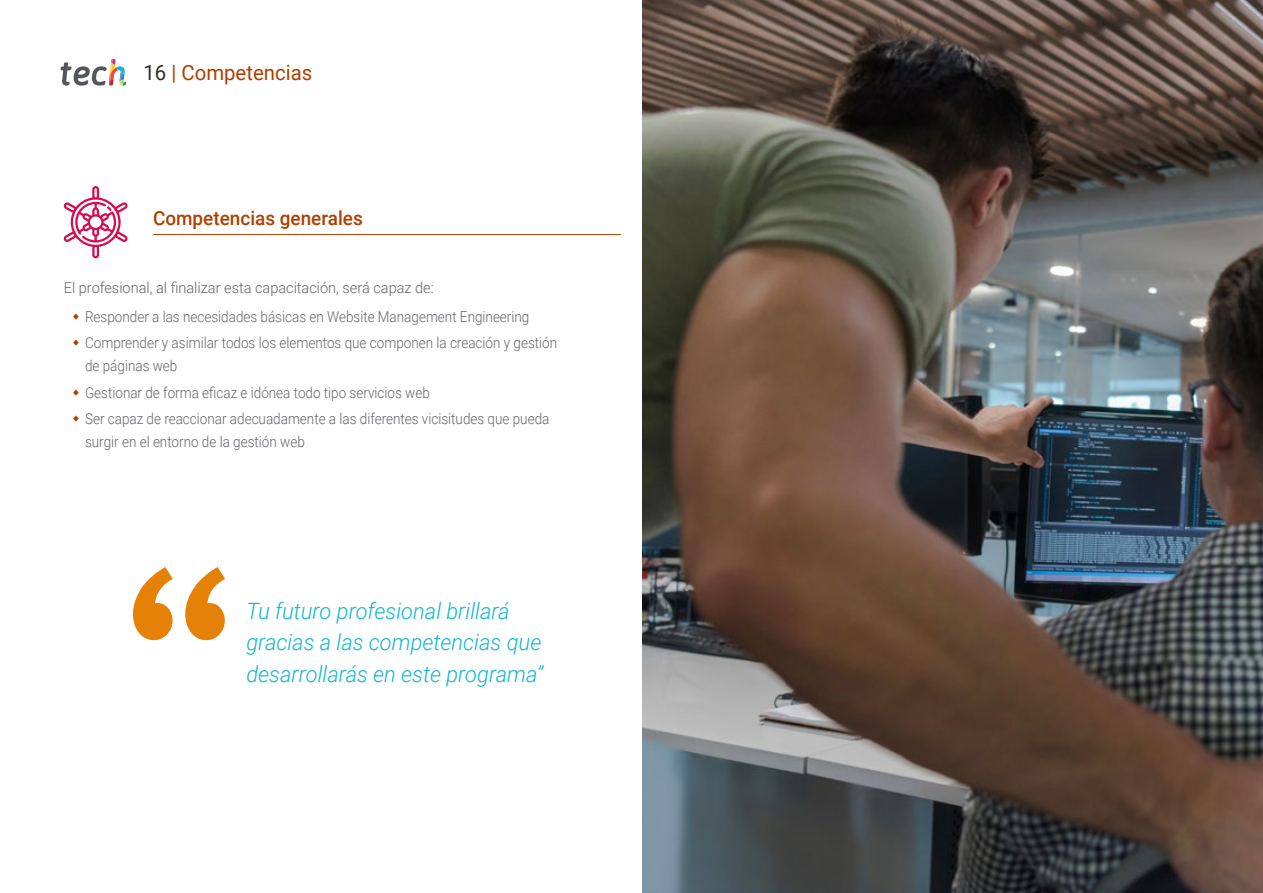
<style>
.page{position:relative;width:1263px;height:893px;background:#fff}
.page>*{position:absolute;margin:0;border:0;box-sizing:border-box;transform-origin:0 0}
.t1{font:italic 300 22.5px/31.5px "Roboto";color:#0fb6cf}
.t2{font:21px "Roboto";color:#ae4000}
.t3{font:500 19.5px "Roboto";color:#ae4000}
.t4{font:300 15px/22.5px "Roboto";color:#61646a;scale:.9 1}
.t5{font:300 15px/28.8px "Roboto";color:#61646a}
.s1{color:#312e20}
</style>
<div class="page">
<hr style="left:153px;top:234px;width:468px;height:1px;background:#ae4000">
<svg style="left:63px;top:186px;width:65px;height:72px"></svg>
<svg style="left:61px;top:59px;width:65px;height:27px"></svg>
<svg style="left:133px;top:567px;width:92px;height:73px"></svg>
<img style="left:642px;top:0;width:621px;height:893px">
<h2 class="t2" style="left:144px;top:57px;width:170px"><span class="s1">16</span> | Competencias</h2>
<h3 class="t3" style="left:153px;top:205px;width:211px">Competencias generales</h3>
<p class="t5" style="left:85px;top:273px;width:446px;text-indent:-21px">El profesional, al finalizar esta capacitación, será capaz de:<br>Responder a las necesidades básicas en Website Management Engineering</p>
<p class="t4" style="left:85px;top:331px;width:526px">Comprender y asimilar todos los elementos que componen la creación y gestión de páginas web</p>
<p class="t4" style="left:85px;top:378px;width:517px;line-height:26.7px">Gestionar de forma eficaz e idónea todo tipo servicios web<br>Ser capaz de reaccionar adecuadamente a las diferentes vicisitudes que pueda</p>
<p class="t4" style="left:85px;top:430px;width:246px">surgir en el entorno de la gestión web</p>
<h1 class="t1" style="left:246px;top:594px;width:298px">Tu futuro profesional brillará gracias a las competencias que desarrollarás en este programa”</h1>
</div>
